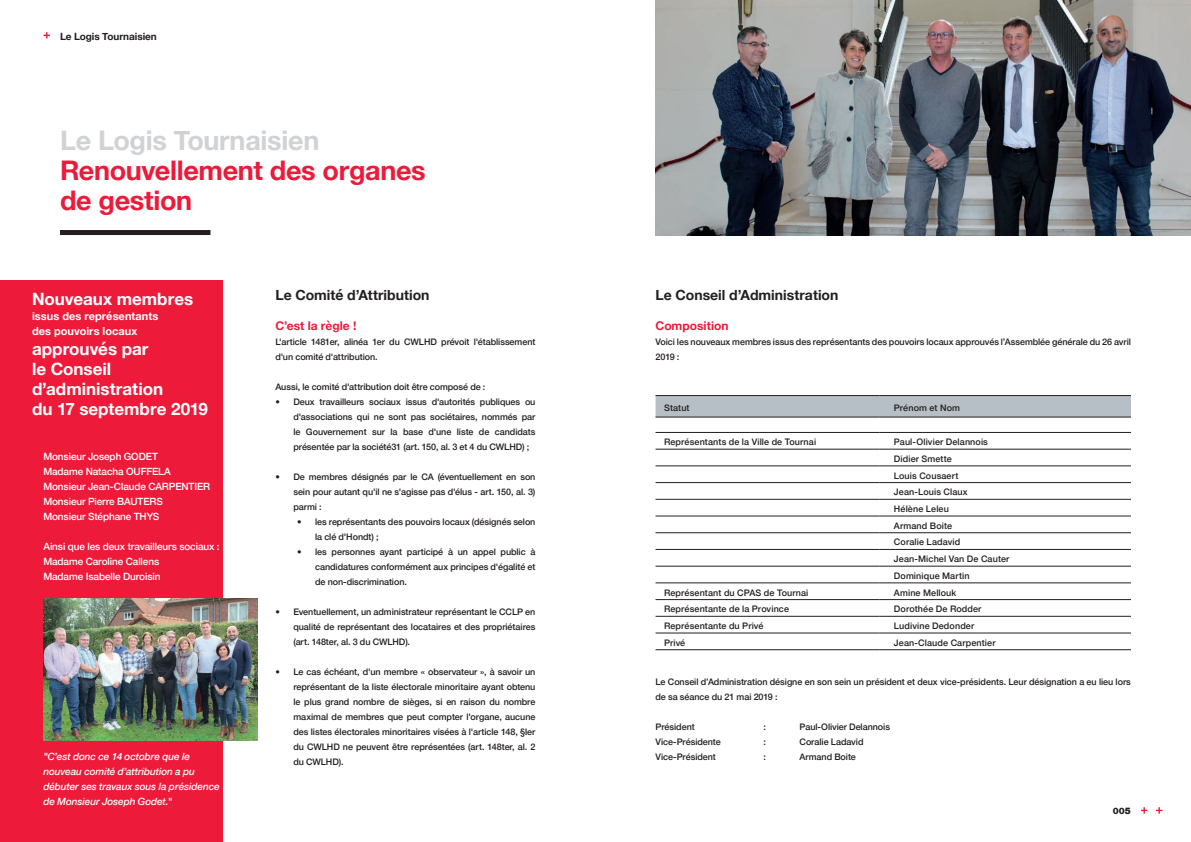
<style>
.page{position:relative;width:1191px;height:842px;background:#fff}
.page>*{position:absolute;margin:0;border:0;box-sizing:border-box;transform-origin:0 0}
.t1{font:700 27px/30px "Helvetica Neue";letter-spacing:-.015em;color:#ed1a3a}
.t2{font:700 27px "Helvetica Neue";letter-spacing:-.01em;color:#d1d2d4}
.t3{font:700 17px/20px "Helvetica Neue";color:#fff}
.t4{font:700 14px "Helvetica Neue";color:#231f20}
.t5{font:700 12px "Helvetica Neue";color:#ed1a3a}
.t6{font:700 11px/15px "Helvetica Neue";letter-spacing:.005em;color:#fff}
.t7{font:500 10px/15px "Helvetica Neue";letter-spacing:-.01em;color:#fff}
.t8{font:italic 500 10px/15px "Helvetica Neue";letter-spacing:-.01em;color:#fff}
.t9{font:700 10px "Helvetica Neue";letter-spacing:-.005em;color:#231f20}
.t10{font:500 9px/15px "Helvetica Neue";letter-spacing:-.005em;color:#231f20}
.t11{font:500 9px "Helvetica Neue";letter-spacing:.015em;color:#231f20}
.t12{font:900 9px "Helvetica Neue";color:#231f20}
</style>
<div class="page">
<svg style="left:44px;top:32px;width:6px;height:7px"></svg>
<svg style="left:1141px;top:807px;width:6px;height:7px"></svg>
<svg style="left:1156px;top:807px;width:6px;height:7px"></svg>
<div style="left:0;top:280px;width:222px;height:562px;background:#ed1a3a"></div>
<img style="left:44px;top:598px;width:213px;height:143px">
<svg style="left:655px;top:396px;width:476px;height:21px;background:#b2bbc1"></svg>
<hr style="left:655px;top:417px;width:224px;height:1px;background:#231f20">
<hr style="left:879px;top:417px;width:252px;height:1px;background:#231f20">
<hr style="left:655px;top:395px;width:224px;height:1px;background:#231f20">
<hr style="left:879px;top:395px;width:252px;height:1px;background:#231f20">
<hr style="left:655px;top:432px;width:224px;height:1px;background:#231f20">
<hr style="left:879px;top:432px;width:252px;height:1px;background:#231f20">
<hr style="left:655px;top:449px;width:224px;height:1px;background:#231f20">
<hr style="left:879px;top:449px;width:252px;height:1px;background:#231f20">
<hr style="left:655px;top:466px;width:224px;height:1px;background:#231f20">
<hr style="left:879px;top:466px;width:252px;height:1px;background:#231f20">
<hr style="left:655px;top:482px;width:224px;height:1px;background:#231f20">
<hr style="left:879px;top:482px;width:252px;height:1px;background:#231f20">
<hr style="left:655px;top:499px;width:224px;height:1px;background:#231f20">
<hr style="left:879px;top:499px;width:252px;height:1px;background:#231f20">
<hr style="left:655px;top:516px;width:224px;height:1px;background:#231f20">
<hr style="left:879px;top:516px;width:252px;height:1px;background:#231f20">
<hr style="left:655px;top:532px;width:224px;height:1px;background:#231f20">
<hr style="left:879px;top:532px;width:252px;height:1px;background:#231f20">
<hr style="left:655px;top:549px;width:224px;height:1px;background:#231f20">
<hr style="left:879px;top:549px;width:252px;height:1px;background:#231f20">
<hr style="left:655px;top:566px;width:224px;height:1px;background:#231f20">
<hr style="left:879px;top:566px;width:252px;height:1px;background:#231f20">
<hr style="left:655px;top:583px;width:224px;height:1px;background:#231f20">
<hr style="left:879px;top:583px;width:252px;height:1px;background:#231f20">
<hr style="left:655px;top:599px;width:224px;height:1px;background:#231f20">
<hr style="left:879px;top:599px;width:252px;height:1px;background:#231f20">
<hr style="left:655px;top:616px;width:224px;height:1px;background:#231f20">
<hr style="left:879px;top:616px;width:252px;height:1px;background:#231f20">
<hr style="left:655px;top:633px;width:224px;height:1px;background:#231f20">
<hr style="left:879px;top:633px;width:252px;height:1px;background:#231f20">
<hr style="left:655px;top:649px;width:224px;height:1px;background:#231f20">
<hr style="left:879px;top:649px;width:252px;height:1px;background:#231f20">
<div style="left:60px;top:230px;width:150px;height:5px;background:#231f20"></div>
<img style="left:655px;top:0;width:536px;height:235px">
<p class="t9" style="left:60px;top:28px;width:98px">Le Logis Tournaisien</p>
<h1 class="t2" style="left:60px;top:119px;width:261px">Le Logis Tournaisien</h1>
<h1 class="t1" style="left:60px;top:156px;width:367px">Renouvellement des organes de gestion</h1>
<h2 class="t3" style="left:32px;top:289px;width:163px">Nouveaux membres</h2>
<p class="t6" style="left:32px;top:309px;width:128px">issus des représentants des pouvoirs locaux</p>
<h2 class="t3" style="left:32px;top:339px;width:177px">approuvés par<br>le Conseil d’administration<br>du 17 septembre 2019</h2>
<p class="t7" style="left:43px;top:448px;width:168px">Monsieur Joseph GODET<br>Madame Natacha OUFFELA<br>Monsieur Jean-Claude CARPENTIER<br>Monsieur Pierre BAUTERS<br>Monsieur Stéphane THYS</p>
<p class="t7" style="left:43px;top:538px;width:178px">Ainsi que les deux travailleurs sociaux :<br>Madame Caroline Callens<br>Madame Isabelle Duroisin</p>
<p class="t8" style="left:43px;top:748px;width:178px">"C’est donc ce 14 octobre que le nouveau comité d’attribution a pu débuter ses travaux sous la présidence de Monsieur Joseph Godet."</p>
<h3 class="t4" style="left:275px;top:284px;width:156px">Le Comité d’Attribution</h3>
<h3 class="t5" style="left:275px;top:316px;width:82px">C’est la règle !</h3>
<p class="t10" style="left:275px;top:334px;width:261px">L'article 1481er, alinéa 1er du CWLHD prévoit l'établissement d'un comité d'attribution.</p>
<p class="t10" style="left:275px;top:379px;width:211px">Aussi, le comité d'attribution doit être composé de :</p>
<p class="t10" style="left:293px;top:394px;width:244px;text-align:justify;text-indent:-18px">• Deux travailleurs sociaux issus d'autorités publiques ou d'associations qui ne sont pas sociétaires, nommés par le Gouvernement sur la base d'une liste de candidats présentée par la société31 (art. 150, al. 3 et 4 du CWLHD) ;</p>
<p class="t10" style="left:293px;top:469px;width:243px;text-align:justify;text-indent:-18px">• De membres désignés par le CA (éventuellement en son sein pour autant qu'il ne s'agisse pas d'élus - art. 150, al. 3) parmi :</p>
<p class="t10" style="left:315px;top:514px;width:222px;text-indent:-18px">• les représentants des pouvoirs locaux (désignés selon la clé d'Hondt) ;</p>
<p class="t10" style="left:315px;top:544px;width:222px;text-align:justify;text-indent:-18px">• les personnes ayant participé à un appel public à candidatures conformément aux principes d'égalité et de non-discrimination.</p>
<p class="t10" style="left:293px;top:604px;width:244px;text-align:justify;text-indent:-18px">• Eventuellement, un administrateur représentant le CCLP en qualité de représentant des locataires et des propriétaires (art. 148ter, al. 3 du CWLHD).</p>
<p class="t10" style="left:293px;top:664px;width:243px;text-align:justify;text-indent:-18px">• Le cas échéant, d'un membre « observateur », à savoir un représentant de la liste électorale minoritaire ayant obtenu le plus grand nombre de sièges, si en raison du nombre maximal de membres que peut compter l'organe, aucune des listes électorales minoritaires visées à l'article 148, §ler du CWLHD ne peuvent être représentées (art. 148ter, al. 2 du CWLHD).</p>
<h3 class="t4" style="left:655px;top:284px;width:184px">Le Conseil d’Administration</h3>
<h3 class="t5" style="left:655px;top:316px;width:74px">Composition</h3>
<p class="t10" style="left:655px;top:334px;width:477px">Voici les nouveaux membres issus des représentants des pouvoirs locaux approuvés l’Assemblée générale du 26 avril<br>2019 :</p>
<p class="t10" style="left:664px;top:399px;width:27px">Statut</p>
<p class="t11" style="left:894px;top:400px;width:68px">Prénom et Nom</p>
<p class="t11" style="left:664px;top:435px;width:154px">Représentants de la Ville de Tournai</p>
<p class="t10" style="left:894px;top:433px;width:117px;line-height:16.7px">Paul-Olivier Delannois<br>Didier Smette<br>Louis Cousaert<br>Jean-Louis Claux<br>Hélène Leleu<br>Armand Boite<br>Coralie Ladavid<br>Jean-Michel Van De Cauter<br>Dominique Martin</p>
<p class="t11" style="left:664px;top:585px;width:146px">Représentant du CPAS de Tournai</p>
<p class="t10" style="left:894px;top:584px;width:64px">Amine Mellouk</p>
<p class="t11" style="left:664px;top:602px;width:126px">Représentante de la Province</p>
<p class="t11" style="left:894px;top:602px;width:89px">Dorothée De Rodder</p>
<p class="t11" style="left:664px;top:619px;width:101px">Représentante du Privé</p>
<p class="t10" style="left:894px;top:618px;width:82px">Ludivine Dedonder</p>
<p class="t10" style="left:664px;top:634px;width:23px">Privé</p>
<p class="t10" style="left:894px;top:634px;width:103px">Jean-Claude Carpentier</p>
<p class="t10" style="left:655px;top:674px;width:477px">Le Conseil d’Administration désigne en son sein un président et deux vice-présidents. Leur désignation a eu lieu lors de sa séance du 21 mai 2019 :</p>
<p class="t10" style="left:655px;top:719px;width:41px">Président</p>
<p class="t10" style="left:763px;top:719px;width:4px">:</p>
<p class="t10" style="left:799px;top:719px;width:92px">Paul-Olivier Delannois</p>
<p class="t10" style="left:655px;top:734px;width:67px">Vice-Présidente</p>
<p class="t10" style="left:763px;top:734px;width:4px">:</p>
<p class="t10" style="left:799px;top:734px;width:65px">Coralie Ladavid</p>
<p class="t10" style="left:655px;top:749px;width:62px">Vice-Président</p>
<p class="t10" style="left:763px;top:749px;width:4px">:</p>
<p class="t10" style="left:799px;top:749px;width:58px">Armand Boite</p>
<p class="t12" style="left:1113px;top:805px;width:20px">005</p>
</div>
